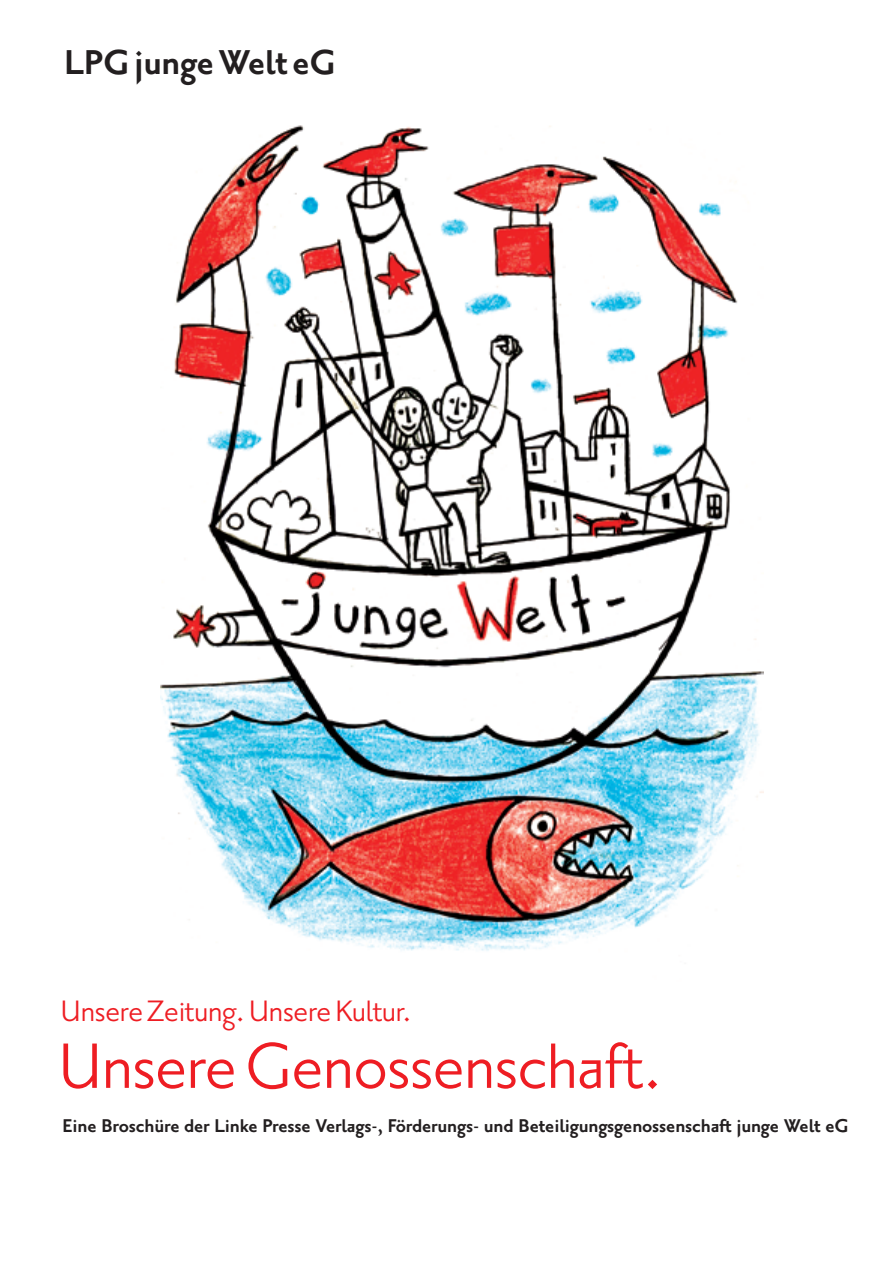
<style>
.page{position:relative;width:893px;height:1263px;background:#fff}
.page>*{position:absolute;margin:0;border:0;box-sizing:border-box;transform-origin:0 0}
.t1{font:78px "Priori Sans OT";letter-spacing:-.01em;color:#ee1d23}
.t2{font:700 42px "Priori Sans OT";letter-spacing:-.01em;color:#231f20}
.t3{font:36px "Priori Sans OT";letter-spacing:-.01em;color:#ee1d23}
.t4{font:700 22.5px "Priori Sans OT";letter-spacing:-.01em;color:#231f20}
</style>
<div class="page">
<img style="left:161px;top:125px;width:602px;height:826px">
<h2 class="t2" style="left:64px;top:44px;width:274px">LPG junge Welt eG</h2>
<h3 class="t3" style="left:61px;top:995px;width:352px">Unsere Zeitung. Unsere Kultur.</h3>
<h1 class="t1" style="left:58px;top:1031px;width:606px">Unsere Genossenschaft.</h1>
<p class="t4" style="left:62px;top:1116px;width:788px">Eine Broschüre der Linke Presse Verlags-, Förderungs- und Beteiligungsgenossenschaft junge Welt eG</p>
</div>
